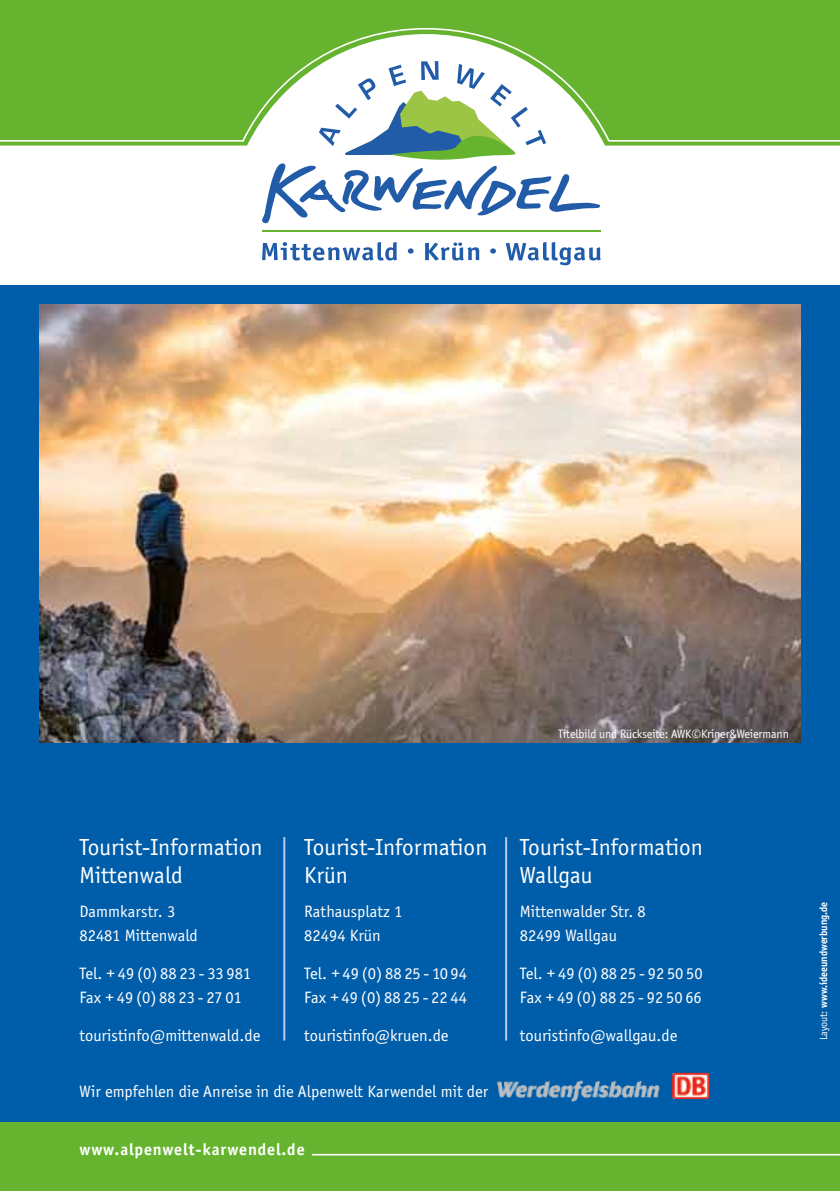
<style>
.page{position:relative;width:840px;height:1191px;background:#fff}
.page>*{position:absolute;margin:0;border:0;box-sizing:border-box;transform-origin:0 0}
.t1{font:24px/28px "Officina Sans";color:#fff}
.t2{font:17px/24px "Officina Sans";color:#fff}
.t3{font:700 17px "Officina Sans";letter-spacing:.05em;color:#fff}
.t4{font:12.6px "Officina Sans";letter-spacing:-.01em;color:#fff}
.t5{font:700 11px "Officina Sans";letter-spacing:-.005em;color:#fff;scale:.95 1}
.s1{font-weight:400}
</style>
<div class="page">
<div style="left:0;top:276px;width:839px;height:915px;background:#005da9"></div>
<div style="left:0;top:0;width:839px;height:285px;background:#65b32e"></div>
<img style="left:40px;top:305px;width:759px;height:438px">
<hr style="left:283px;top:837px;width:2px;height:203px;background:#bcc8e8">
<hr style="left:505px;top:837px;width:2px;height:203px;background:#bcc8e8">
<div style="left:0;top:140px;width:839px;height:145px;background:#fff"></div>
<svg style="left:241px;top:28px;width:369px;height:115px"></svg>
<svg style="left:262px;top:242px;width:135px;height:18px;background:#a6bedc"></svg>
<svg style="left:407px;top:248px;width:6px;height:6px"></svg>
<svg style="left:425px;top:242px;width:54px;height:18px"></svg>
<svg style="left:490px;top:248px;width:5px;height:6px"></svg>
<svg style="left:505px;top:242px;width:95px;height:23px;background:#b4c7e1"></svg>
<hr style="left:262px;top:230px;width:337px;height:2px;background:#65b32e">
<svg style="left:262px;top:61px;width:338px;height:162px;background:#c7dad4"></svg>
<div style="left:0;top:1123px;width:839px;height:68px;background:#65b32e"></div>
<hr style="left:311px;top:1153px;width:528px;height:2px;background:#fff">
<img style="left:672px;top:1072px;width:37px;height:27px">
<img style="left:496px;top:1080px;width:164px;height:22px">
<p class="t4" style="left:558px;top:726px;width:232px">Titelbild und Rückseite: AWK©Kriner&amp;Weiermann</p>
<h1 class="t1" style="left:79px;top:833px;width:184px">Tourist-Information<br>Mittenwald</h1>
<p class="t2" style="left:79px;top:899px;width:120px">Dammkarstr. 3<br>82481 Mittenwald</p>
<p class="t2" style="left:79px;top:961px;width:173px">Tel. + 49 (0) 88 23 - 33 981<br>Fax + 49 (0) 88 23 - 27 01</p>
<p class="t2" style="left:79px;top:1023px;width:182px">touristinfo@mittenwald.de</p>
<h1 class="t1" style="left:304px;top:833px;width:184px">Tourist-Information<br>Krün</h1>
<p class="t2" style="left:304px;top:899px;width:99px">Rathausplatz 1<br>82494 Krün</p>
<p class="t2" style="left:304px;top:961px;width:164px">Tel. + 49 (0) 88 25 - 10 94<br>Fax + 49 (0) 88 25 - 22 44</p>
<p class="t2" style="left:304px;top:1023px;width:146px">touristinfo@kruen.de</p>
<p class="t2" style="left:79px;top:1079px;width:410px">Wir empfehlen die Anreise in die Alpenwelt Karwendel mit der</p>
<p class="t3" style="left:79px;top:1138px;width:226px">www.alpenwelt-karwendel.de</p>
<h1 class="t1" style="left:519px;top:833px;width:184px">Tourist-Information<br>Wallgau</h1>
<p class="t2" style="left:519px;top:899px;width:127px">Mittenwalder Str. 8<br>82499 Wallgau</p>
<p class="t2" style="left:519px;top:961px;width:184px">Tel. + 49 (0) 88 25 - 92 50 50<br>Fax + 49 (0) 88 25 - 92 50 66</p>
<p class="t2" style="left:519px;top:1023px;width:159px">touristinfo@wallgau.de</p>
<p class="t5" style="left:816px;top:1040px;width:147px;rotate:-90deg"><span class="s1">Layout:</span> www.ideeundwerbung.de</p>
</div>
